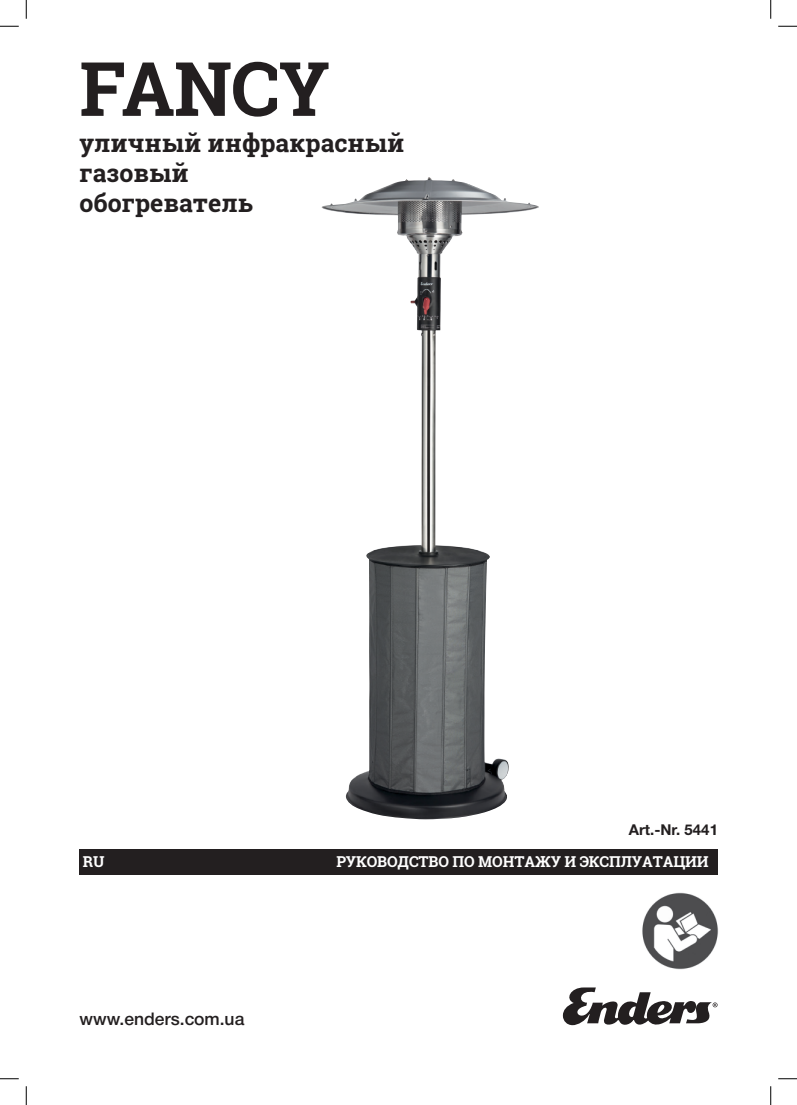
<style>
.page{position:relative;width:797px;height:1105px;background:#fff}
.page>*{position:absolute;margin:0;border:0;box-sizing:border-box;transform-origin:0 0}
.t1{font:700 75px "Roboto Slab";letter-spacing:-.015em;color:#231f20}
.t2{font:700 25px/30px "Roboto Slab";color:#231f20}
.t3{font:17.5px "Helvetica 6 Medium";color:#231f20}
.t4{font:700 15px "Roboto Slab";letter-spacing:-.005em;color:#fff}
.t5{font:15px "Helvetica 7 Bold";color:#231f20}
</style>
<div class="page">
<svg style="left:563px;top:987px;width:154px;height:39px"></svg>
<div style="left:79px;top:849px;width:638px;height:25px;background:#231f20"></div>
<img style="left:321px;top:177px;width:189px;height:642px">
<img style="left:642px;top:892px;width:76px;height:78px">
<svg style="left:0;top:25px;width:19px;height:2px"></svg>
<svg style="left:778px;top:25px;width:19px;height:2px"></svg>
<svg style="left:0;top:1078px;width:19px;height:1px"></svg>
<svg style="left:778px;top:1078px;width:19px;height:1px"></svg>
<svg style="left:25px;top:0;width:2px;height:19px"></svg>
<svg style="left:25px;top:1086px;width:2px;height:19px"></svg>
<svg style="left:770px;top:0;width:1px;height:19px"></svg>
<svg style="left:770px;top:1086px;width:1px;height:19px"></svg>
<h1 class="t1" style="left:79px;top:37px;width:252px">FANCY</h1>
<p class="t2" style="left:79px;top:127px;width:326px">уличный инфракрасный газовый<br>обогреватель</p>
<p class="t5" style="left:629px;top:822px;width:91px">Art.-Nr. 5441</p>
<p class="t4" style="left:83px;top:851px;width:23px">RU</p>
<p class="t4" style="left:336px;top:851px;width:374px">РУКОВОДСТВО ПО МОНТАЖУ И ЭКСПЛУАТАЦИИ</p>
<p class="t3" style="left:79px;top:1009px;width:166px">www.enders.com.ua</p>
</div>
